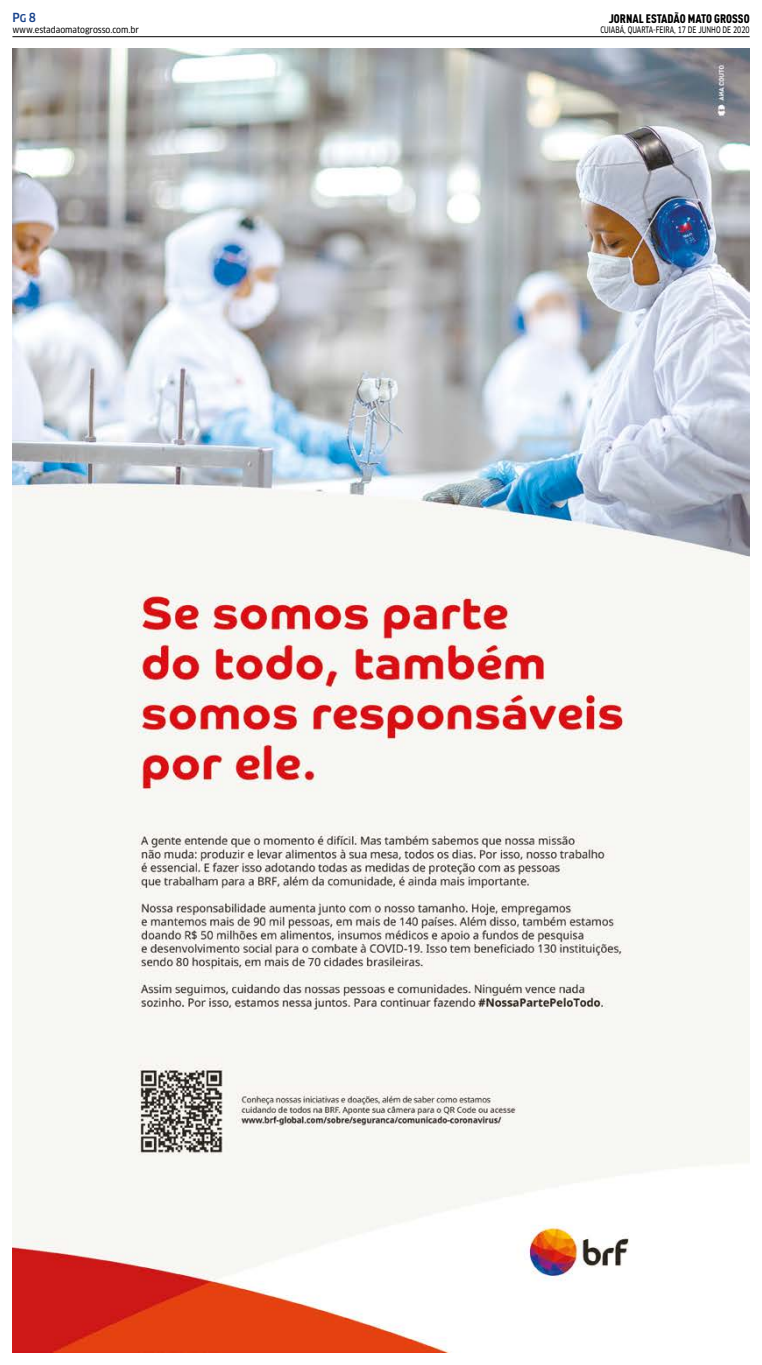
<style>
.page{position:relative;width:762px;height:1365px;background:#fff}
.page>*{position:absolute;margin:0;border:0;box-sizing:border-box;transform-origin:0 0}
.t1{font:12.25px "DIN Cond Black Alternate";color:#000}
.t2{font:500 condensed 12.25px "Clan OT";color:#17428b}
.t3{font:8.75px "Clan OT Narrow News";color:#000;scale:.8 1}
.t4{font:8.75px "Clan OT Narrow News";color:#000}
.s1{font-size:10.5px}
</style>
<div class="page">
<hr style="left:12px;top:36px;width:737px;height:1px;background:#000">
<img style="left:12px;top:49px;width:737px;height:1303px">
<h1 class="t2" style="left:12px;top:10px;width:25px">P<span class="s1">G</span> 8</h1>
<p class="t4" style="left:12px;top:24px;width:128px">www.estadaomatogrosso.com.br</p>
<h1 class="t1" style="left:608px;top:11px;width:142px">JORNAL ESTADÃO MATO GROSSO</h1>
<p class="t3" style="left:600px;top:25px;width:188px">CUIABÁ, QUARTA-FEIRA, 17 DE JUNHO DE 2020</p>
</div>
